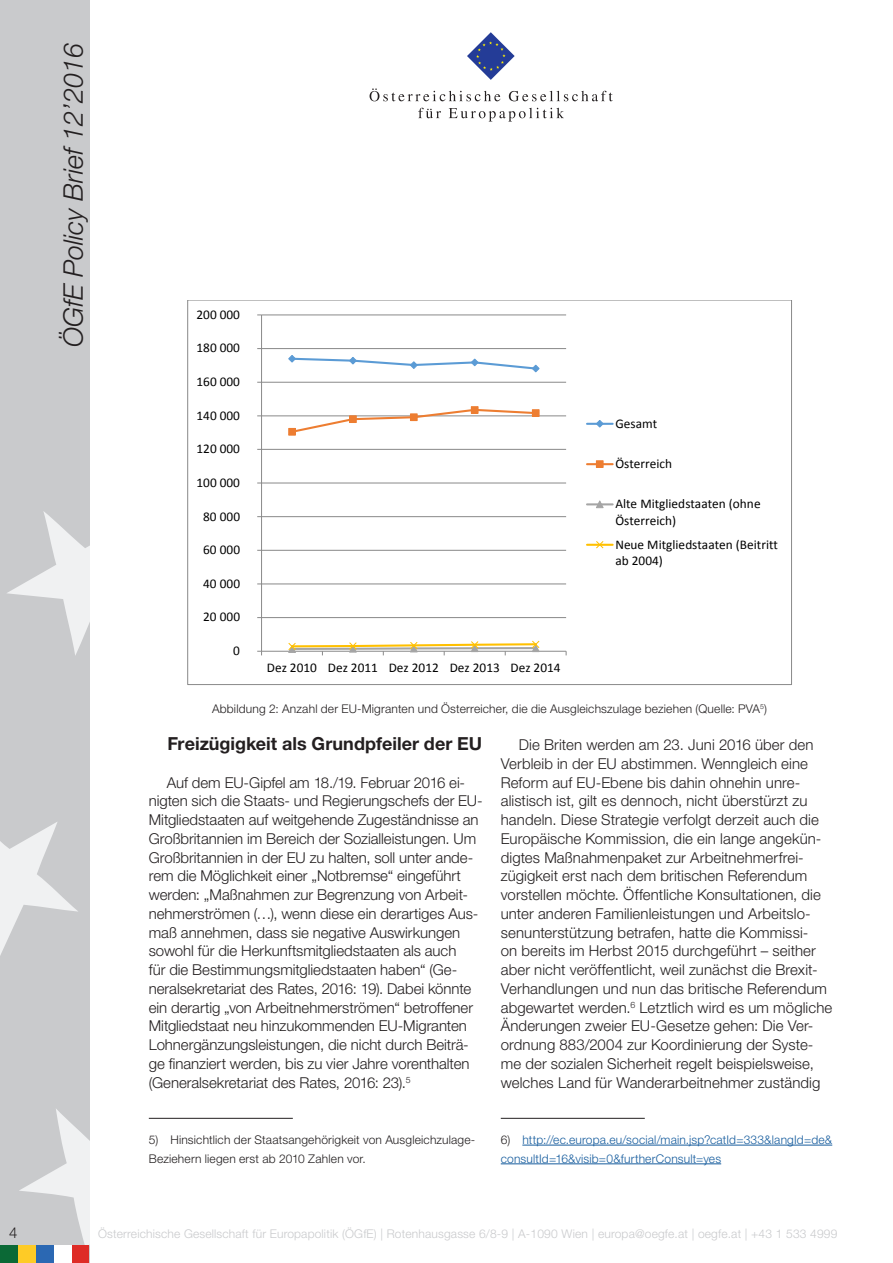
<style>
.page{position:relative;width:893px;height:1263px;background:#fff}
.page>*{position:absolute;margin:0;border:0;box-sizing:border-box;transform-origin:0 0}
.t1{font:italic 300 27px "Helvetica Neue LT Std";color:#231f20}
.Standard_Paragraph{font:700 18px "Helvetica Neue LT Std";color:#231f20}
.Standard_Paragraph-2{font:300 15px/18.8px "Helvetica Neue LT Std";color:#231f20}
.t2{font:13.35px/16.4px "Calibri";color:#000}
.t3{font:300 12px "Helvetica Neue LT Std";letter-spacing:.015em;color:#c9cacc}
.Footnotes{font:300 12px/18.8px "Helvetica Neue LT Std";letter-spacing:.015em;color:#175d9e}
.Bildunterschrift{font:300 12px "Helvetica Neue LT Std";letter-spacing:.015em;color:#231f20}
.Footnotes-2{font:300 12px/18.8px "Helvetica Neue LT Std";letter-spacing:.015em;color:#231f20}
.s1{color:#231f20}
</style>
<div class="page">
<div style="left:0;top:0;width:89px;height:1263px;background:#c9cacc"></div>
<svg style="left:19px;top:1109px;width:70px;height:136px"></svg>
<svg style="left:0;top:822px;width:78px;height:134px"></svg>
<svg style="left:7px;top:511px;width:82px;height:144px"></svg>
<div style="left:18px;top:1245px;width:18px;height:18px;background:#fecb26"></div>
<div style="left:36px;top:1245px;width:18px;height:18px;background:#2b68b3"></div>
<div style="left:71px;top:1245px;width:18px;height:18px;background:#de2b26"></div>
<div style="left:0;top:1245px;width:18px;height:18px;background:#0b6936"></div>
<div style="left:54px;top:1245px;width:17px;height:18px;background:#fff"></div>
<svg style="left:467px;top:32px;width:48px;height:48px"></svg>
<svg style="left:370px;top:88px;width:130px;height:13px"></svg>
<svg style="left:509px;top:91px;width:104px;height:10px"></svg>
<svg style="left:418px;top:108px;width:23px;height:10px"></svg>
<svg style="left:449px;top:108px;width:115px;height:14px"></svg>
<hr style="left:149px;top:1118px;width:144px;height:1px;background:#231f20">
<hr style="left:501px;top:1118px;width:144px;height:1px;background:#231f20">
<hr style="left:522px;top:1145px;width:310px;height:1px;background:#175d9e">
<hr style="left:501px;top:1163px;width:220px;height:1px;background:#175d9e">
<hr style="left:262px;top:617px;width:304px;height:1px;background:#898989">
<hr style="left:262px;top:584px;width:304px;height:1px;background:#898989">
<hr style="left:262px;top:550px;width:304px;height:1px;background:#898989">
<hr style="left:262px;top:516px;width:304px;height:1px;background:#898989">
<hr style="left:262px;top:483px;width:304px;height:1px;background:#898989">
<hr style="left:262px;top:449px;width:304px;height:1px;background:#898989">
<hr style="left:262px;top:416px;width:304px;height:1px;background:#898989">
<hr style="left:262px;top:382px;width:304px;height:1px;background:#898989">
<hr style="left:262px;top:348px;width:304px;height:1px;background:#898989">
<hr style="left:262px;top:315px;width:304px;height:1px;background:#898989">
<hr style="left:261px;top:315px;width:1px;height:336px;background:#898989">
<hr style="left:262px;top:651px;width:304px;height:1px;background:#898989">
<svg style="left:288px;top:355px;width:252px;height:18px"></svg>
<div style="left:288px;top:428px;width:8px;height:7px;border:1px solid #ed7d31"></div>
<svg style="left:289px;top:408px;width:243px;height:26px"></svg>
<div style="left:349px;top:415px;width:8px;height:8px;border:1px solid #ed7d31"></div>
<div style="left:410px;top:414px;width:7px;height:7px;background:#ed7d31"></div>
<div style="left:410px;top:413px;width:7px;height:8px;border:1px solid #ed7d31"></div>
<div style="left:471px;top:407px;width:7px;height:6px;background:#ed7d31"></div>
<div style="left:471px;top:406px;width:7px;height:8px;border:1px solid #ed7d31"></div>
<div style="left:532px;top:410px;width:7px;height:6px;background:#ed7d31"></div>
<div style="left:532px;top:409px;width:7px;height:8px;border:1px solid #ed7d31"></div>
<svg style="left:288px;top:640px;width:252px;height:15px"></svg>
<hr style="left:587px;top:423px;width:26px;height:2px;background:#5b9bd5">
<svg style="left:595px;top:420px;width:9px;height:8px"></svg>
<hr style="left:587px;top:463px;width:26px;height:2px;background:#ed7d31">
<div style="left:596px;top:461px;width:7px;height:6px;background:#ed7d31"></div>
<div style="left:596px;top:460px;width:7px;height:8px;border:1px solid #ed7d31"></div>
<hr style="left:587px;top:503px;width:26px;height:2px;background:#a5a5a5">
<svg style="left:595px;top:500px;width:9px;height:8px"></svg>
<hr style="left:587px;top:544px;width:26px;height:2px;background:#ffc000">
<svg style="left:595px;top:541px;width:9px;height:8px"></svg>
<h1 class="t1" style="left:57px;top:347px;width:305px;rotate:-90deg">ÖGfE Policy Brief 12’2016</h1>
<p class="t2" style="left:196px;top:306px;width:45px">200 000</p>
<p class="t2" style="left:196px;top:339px;width:45px">180 000</p>
<p class="t2" style="left:196px;top:373px;width:45px">160 000</p>
<p class="t2" style="left:196px;top:407px;width:45px">140 000</p>
<p class="t2" style="left:196px;top:440px;width:45px">120 000</p>
<p class="t2" style="left:196px;top:474px;width:45px">100 000</p>
<p class="t2" style="left:203px;top:507px;width:38px">80 000</p>
<p class="t2" style="left:203px;top:541px;width:38px">60 000</p>
<p class="t2" style="left:203px;top:575px;width:38px">40 000</p>
<p class="t2" style="left:203px;top:608px;width:38px">20 000</p>
<p class="t2" style="left:233px;top:642px;width:8px">0</p>
<p class="t2" style="left:267px;top:659px;width:295px">Dez 2010 Dez 2011 Dez 2012 Dez 2013 Dez 2014</p>
<p class="t2" style="left:615px;top:415px;width:43px">Gesamt</p>
<p class="t2" style="left:615px;top:455px;width:58px">Österreich</p>
<p class="t2" style="left:615px;top:495px;width:147px">Alte Mitgliedstaaten (ohne<br>Österreich)</p>
<p class="t2" style="left:615px;top:535px;width:164px">Neue Mitgliedstaaten (Beitritt ab 2004)</p>
<p class="Bildunterschrift" style="left:212px;top:701px;width:557px">Abbildung 2: Anzahl der EU-Migranten und Österreicher, die die Ausgleichszulage beziehen (Quelle: PVA<sup>5</sup>)</p>
<p class="Standard_Paragraph" style="left:167px;top:732px;width:316px">Freizügigkeit als Grundpfeiler der EU</p>
<p class="Standard_Paragraph-2" style="left:149px;top:772px;width:335px;text-indent:18px">Auf dem EU-Gipfel am 18./19. Februar 2016 ei&shy;nigten sich die Staats- und Regierungschefs der EU-Mitgliedstaaten auf weitgehende Zugeständnisse an Großbritannien im Bereich der Sozialleistungen. Um Großbritannien in der EU zu halten, soll unter ande&shy;rem die Möglichkeit einer „Notbremse“ eingeführt werden: „Maßnahmen zur Begrenzung von Arbeit&shy;nehmerströmen (…), wenn diese ein derartiges Aus&shy;maß annehmen, dass sie negative Auswirkungen sowohl für die Herkunftsmitgliedstaaten als auch<br>für die Bestimmungsmitgliedstaaten haben“ (Ge&shy;neralsekretariat des Rates, 2016: 19). Dabei könnte ein derartig „von Arbeitnehmerströmen“ betroffener Mitgliedstaat neu hinzukommenden EU-Migranten Lohnergänzungsleistungen, die nicht durch Beiträ&shy;ge finanziert werden, bis zu vier Jahre vorenthalten (Generalsekretariat des Rates, 2016: 23).<sup>5</sup></p>
<p class="Footnotes-2" style="left:149px;top:1130px;width:328px">5) Hinsichtlich der Staatsangehörigkeit von Ausgleichzulage-<br>Beziehern liegen erst ab 2010 Zahlen vor.</p>
<p class="Standard_Paragraph-2" style="left:501px;top:735px;width:333px;text-indent:18px">Die Briten werden am 23. Juni 2016 über den Verbleib in der EU abstimmen. Wenngleich eine Reform auf EU-Ebene bis dahin ohnehin unre&shy;alistisch ist, gilt es dennoch, nicht überstürzt zu handeln. Diese Strategie verfolgt derzeit auch die Europäische Kommission, die ein lange angekün&shy;digtes Maßnahmenpaket zur Arbeitnehmerfrei&shy;zügigkeit erst nach dem britischen Referendum vorstellen möchte. Öffentliche Konsultationen, die unter anderen Familienleistungen und Arbeitslo&shy;senunterstützung betrafen, hatte die Kommissi-<br>on bereits im Herbst 2015 durchgeführt – seither aber nicht veröffentlicht, weil zunächst die Brexit-Verhandlungen und nun das britische Referendum abgewartet werden.<sup>6</sup> Letztlich wird es um mögliche Änderungen zweier EU-Gesetze gehen: Die Ver&shy;ordnung 883/2004 zur Koordinierung der Syste&shy;me der sozialen Sicherheit regelt beispielsweise, welches Land für Wanderarbeitnehmer zuständig</p>
<p class="Footnotes" style="left:501px;top:1130px;width:333px"><span class="s1">6)</span> http://ec.europa.eu/social/main.jsp?catId=333&amp;langId=de&amp; consultId=16&amp;visib=0&amp;furtherConsult=yes</p>
<p class="Standard_Paragraph-2" style="left:9px;top:1222px;width:10px">4</p>
<p class="t3" style="left:98px;top:1226px;width:741px">Österreichische Gesellschaft für Europapolitik (ÖGfE) | Rotenhausgasse 6/8-9 | A-1090 Wien | europa@oegfe.at | oegfe.at | +43 1 533 4999</p>
</div>
